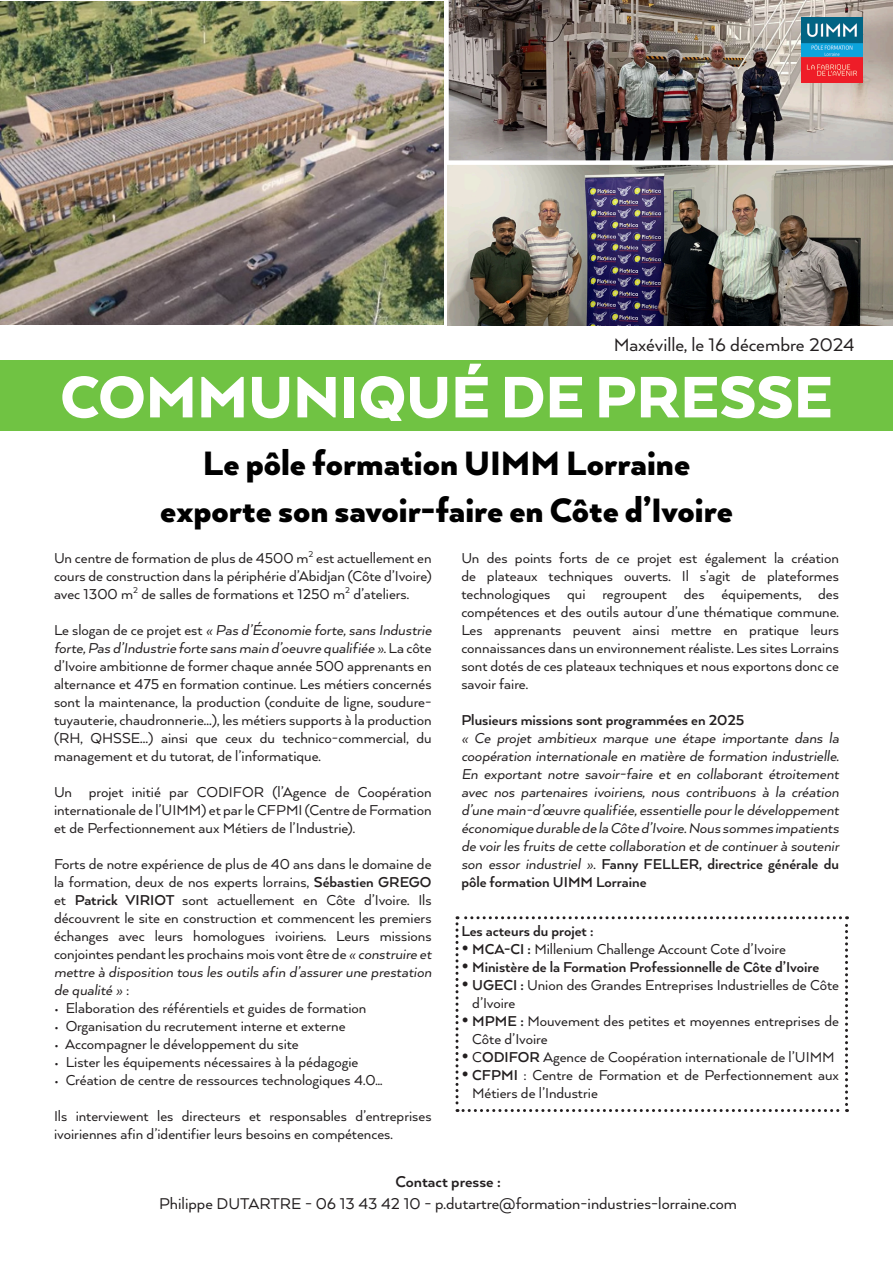
<style>
.page{position:relative;width:893px;height:1263px;background:#fff}
.page>*{position:absolute;margin:0;border:0;box-sizing:border-box;transform-origin:0 0}
.t1{font:900 67.5px "Arquitecta";color:#fff}
.t2{font:900 39px/46.8px "Arquitecta";color:#000;text-align:center}
.t3{font:21px "Arquitecta";color:#231f20}
.t4{font:18px "Arquitecta";color:#231f20}
.t5{font:700 18px "Arquitecta";color:#231f20}
.t6{font:16.5px/18px "Arquitecta";color:#231f20;text-align:justify}
.t7{font:italic 16.5px/18px "Arquitecta W00";color:#231f20}
.t8{font:700 16.5px/18px "Arquitecta";color:#231f20}
.s1{font-family:"Arquitecta";font-style:normal}
.s2{font-weight:700}
.s3{font-family:"Arquitecta W00";font-style:italic}
.s4{font-family:"Arquitecta W00";font-weight:400;font-style:italic}
.s5{font-weight:400}
</style>
<div class="page">
<div style="left:0;top:360px;width:893px;height:71px;background:#70c343"></div>
<img style="left:449px;top:0;width:443px;height:160px">
<img style="left:0;top:1px;width:443px;height:323px">
<svg style="left:447px;top:0;width:2px;height:326px"></svg>
<svg style="left:455px;top:916px;width:393px;height:196px"></svg>
<img style="left:801px;top:17px;width:62px;height:66px">
<img style="left:448px;top:165px;width:445px;height:160px">
<div style="left:445px;top:160px;width:448px;height:5px;background:#fff"></div>
<p class="t3" style="left:614px;top:331px;width:242px">Maxéville, le 16 décembre 2024</p>
<h1 class="t1" style="left:60px;top:355px;width:774px">COMMUNIQUÉ DE PRESSE</h1>
<h2 class="t2" style="left:160px;top:439px;width:574px">Le pôle formation UIMM Lorraine exporte son savoir-faire en Côte d’Ivoire</h2>
<p class="t6" style="left:54px;top:548px;width:379px">Un centre de formation de plus de 4500 m<sup>2</sup> est actuellement en cours de construction dans la périphérie d’Abidjan (Côte d’Ivoire) avec 1300 m<sup>2</sup> de salles de formations et 1250 m<sup>2</sup> d’ateliers.</p>
<p class="t7" style="left:54px;top:621px;width:379px"><span class="s1">Le slogan de ce projet est</span> « Pas d’Économie forte, sans Industrie forte, Pas d’Industrie forte sans main d’oeuvre qualifiée »<span class="s1">. La côte</span></p>
<p class="t6" style="left:54px;top:656px;width:379px">d’Ivoire ambitionne de former chaque année 500 apprenants en alternance et 475 en formation continue. Les métiers concernés sont la maintenance, la production (conduite de ligne, soudure&shy;tuyauterie, chaudronnerie…), les métiers supports à la production (RH, QHSSE…) ainsi que ceux du technico-commercial, du management et du tutorat, de l’informatique.</p>
<p class="t6" style="left:54px;top:782px;width:379px">Un projet initié par CODIFOR (l’Agence de Coopération internationale de l’UIMM) et par le CFPMI (Centre de Formation et de Perfectionnement aux Métiers de l’Industrie).</p>
<p class="t6" style="left:54px;top:854px;width:379px">Forts de notre expérience de plus de 40 ans dans le domaine de la formation, deux de nos experts lorrains, <span class="s2">Sébastien GREGO </span>et <span class="s2">Patrick VIRIOT</span> sont actuellement en Côte d’Ivoire. Ils découvrent le site en construction et commencent les premiers échanges avec leurs homologues ivoiriens. Leurs missions conjointes pendant les prochains mois vont être de <span class="s3">« construire et</span></p>
<p class="t7" style="left:54px;top:963px;width:379px">mettre à disposition tous les outils afin d’assurer une prestation de qualité » <span class="s1">:</span></p>
<p class="t6" style="left:54px;top:998px;width:314px">• Elaboration des référentiels et guides de formation</p>
<p class="t6" style="left:54px;top:1016px;width:293px">• Organisation du recrutement interne et externe</p>
<p class="t6" style="left:54px;top:1034px;width:246px">• Accompagner le développement du site</p>
<p class="t6" style="left:54px;top:1052px;width:306px">• Lister les équipements nécessaires à la pédagogie</p>
<p class="t6" style="left:54px;top:1061px;width:379px;line-height:36px">• Création de centre de ressources technologiques 4.0...<br>Ils interviewent les directeurs et responsables d’entreprises</p>
<p class="t6" style="left:54px;top:1124px;width:340px">ivoiriennes afin d’identifier leurs besoins en compétences.</p>
<p class="t6" style="left:461px;top:548px;width:379px">Un des points forts de ce projet est également la création de plateaux techniques ouverts. Il s’agit de plateformes technologiques qui regroupent des équipements, des compétences et des outils autour d’une thématique commune.<br>Les apprenants peuvent ainsi mettre en pratique leurs connaissances dans un environnement réaliste. Les sites Lorrains sont dotés de ces plateaux techniques et nous exportons donc ce savoir faire.</p>
<p class="t8" style="left:461px;top:710px;width:285px">Plusieurs missions sont programmées en 2025</p>
<p class="t7" style="left:461px;top:729px;width:379px;text-align:justify">« Ce projet ambitieux marque une étape importante dans la coopération internationale en matière de formation industrielle.<br>En exportant notre savoir-faire et en collaborant étroitement avec nos partenaires ivoiriens, nous contribuons à la création d’une main-d’œuvre qualifiée, essentielle pour le développement économique durable de la Côte d’Ivoire. Nous sommes impatients de voir les fruits de cette collaboration et de continuer à soutenir</p>
<p class="t8" style="left:461px;top:854px;width:379px"><span class="s4">son essor industriel »</span><span class="s5">.</span> Fanny FELLER, directrice générale du pôle formation UIMM Lorraine</p>
<p class="t8" style="left:461px;top:922px;width:134px">Les acteurs du projet :</p>
<p class="t6" style="left:461px;top:940px;width:326px">• <span class="s2">MCA-CI :</span> Millenium Challenge Account Cote d’Ivoire</p>
<p class="t8" style="left:461px;top:958px;width:359px">• Ministère de la Formation Professionnelle de Côte d’Ivoire</p>
<p class="t6" style="left:472px;top:976px;width:368px;text-indent:-11px">• <span class="s2">UGECI :</span> Union des Grandes Entreprises Industrielles de Côte d’Ivoire</p>
<p class="t6" style="left:472px;top:1012px;width:368px;text-indent:-11px">• <span class="s2">MPME :</span> Mouvement des petites et moyennes entreprises de<br>Côte d’Ivoire</p>
<p class="t6" style="left:461px;top:1048px;width:375px">• C<span class="s2">ODIFOR</span> Agence de Coopération internationale de l’UIMM</p>
<p class="t6" style="left:472px;top:1066px;width:368px;text-indent:-11px">• <span class="s2">CFPMI</span> : Centre de Formation et de Perfectionnement aux<br>Métiers de l’Industrie</p>
<p class="t5" style="left:395px;top:1170px;width:107px">Contact presse :</p>
<p class="t4" style="left:159px;top:1192px;width:579px">Philippe DUTARTRE - 06 13 43 42 10 - p.dutartre@formation-industries-lorraine.com</p>
</div>
